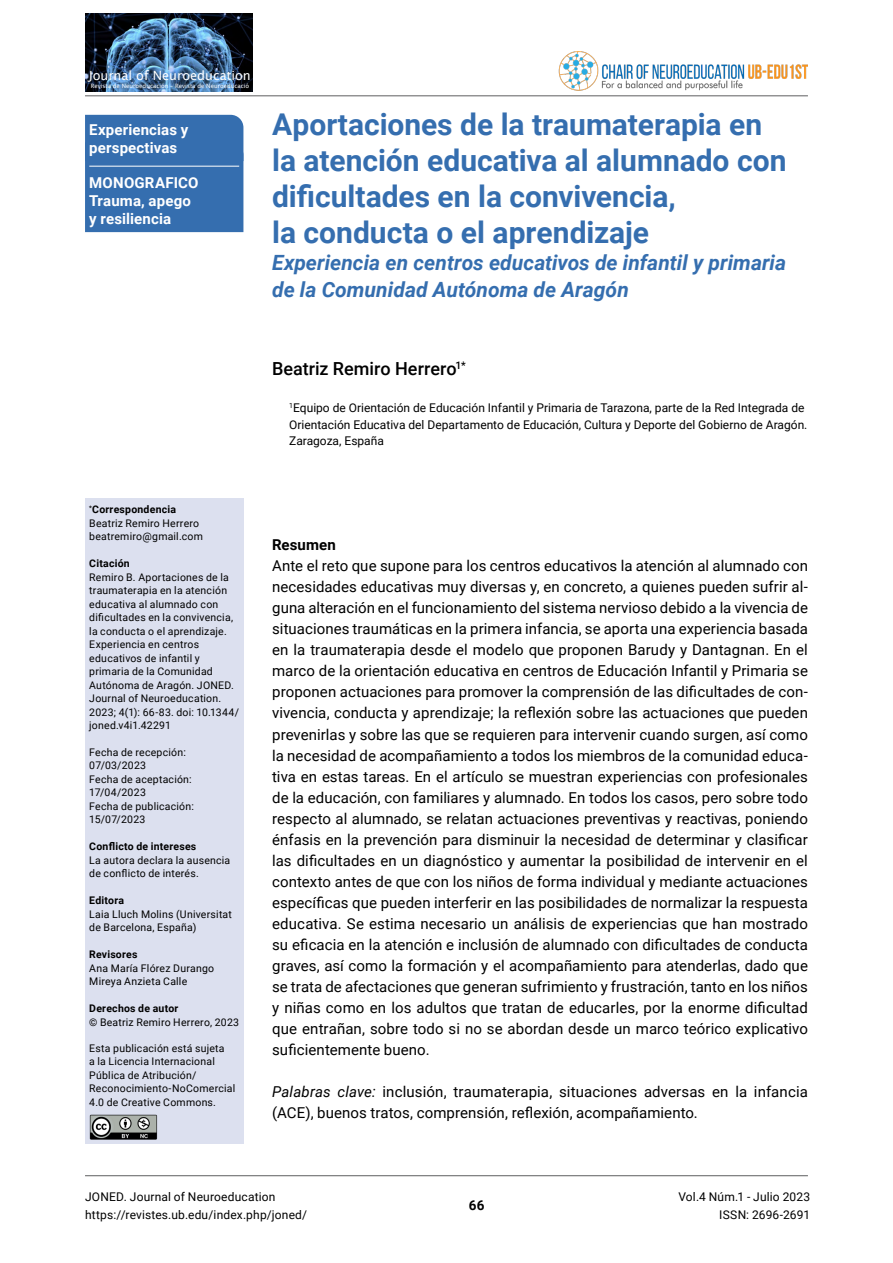
<style>
.page{position:relative;width:893px;height:1263px;background:#fff}
.page>*{position:absolute;margin:0;border:0;box-sizing:border-box;transform-origin:0 0}
.T1{font:700 30px/36px "Roboto";color:#356eaf}
.T1-SUBT{font:italic 700 21px/27px "Roboto";color:#356eaf}
.Autor{font:500 18px "Roboto";color:#000}
.RES{font:15px/21px "Roboto";letter-spacing:.005em;color:#000;text-align:justify}
.Categoria2{font:700 15px/18px "Roboto";letter-spacing:.01em;color:#fff}
.Categoria{font:700 15px/18px "Roboto";letter-spacing:.01em;color:#fff}
.RES-T{font:700 15px "Roboto";letter-spacing:.005em;color:#000}
.t1{font:700 13.5px "Roboto";color:#000}
.t2{font:12.75px "Lucida Sans";color:#fff}
.Autor-datos{font:12px/18px "Roboto";color:#000}
.DATOS{font:10.5px/13.5px "Roboto";letter-spacing:.02em;color:#000}
.DATOS-1{font:700 10.5px "Roboto";letter-spacing:.02em;color:#000}
.t3{font:6px "Lucida Sans";color:#fff}
.s1{font-style:italic}
</style>
<div class="page">
<hr style="left:85px;top:1175px;width:723px;height:1px;background:#707172">
<hr style="left:85px;top:95px;width:723px;height:1px;background:#707172">
<img style="left:85px;top:14px;width:167px;height:78px">
<img style="left:558px;top:52px;width:250px;height:39px">
<div style="left:85px;top:115px;width:158px;height:117px;background:#356eaf"></div>
<hr style="left:89px;top:166px;width:150px;height:1px;background:#fff">
<div style="left:85px;top:498px;width:158px;height:646px;background:#dce0ef"></div>
<img style="left:89px;top:1114px;width:68px;height:25px">
<p class="t2" style="left:89px;top:68px;width:164px">Journal of Neuroeducation</p>
<p class="t3" style="left:91px;top:83px;width:160px">Revista de Neuroeducación – Revista de Neuroeducació</p>
<p class="Categoria" style="left:89px;top:120px;width:101px">Experiencias y perspectivas</p>
<p class="Categoria2" style="left:89px;top:173px;width:111px">MONOGRAFICO<br>Trauma, apego y resiliencia</p>
<p class="T1" style="left:272px;top:105px;width:516px">Aportaciones de la traumaterapia en la atención educativa al alumnado con dificultades en la convivencia,<br>la conducta o el aprendizaje</p>
<p class="T1-SUBT" style="left:272px;top:248px;width:515px">Experiencia en centros educativos de infantil y primaria de la Comunidad Autónoma de Aragón</p>
<p class="DATOS-1" style="left:89px;top:502px;width:88px"><sup>*</sup>Correspondencia</p>
<p class="DATOS" style="left:89px;top:516px;width:111px">Beatriz Remiro Herrero</p>
<p class="DATOS" style="left:89px;top:529px;width:115px">beatremiro@gmail.com</p>
<p class="DATOS-1" style="left:89px;top:556px;width:42px">Citación</p>
<p class="DATOS" style="left:89px;top:570px;width:151px">Remiro B. Aportaciones de la traumaterapia en la atención educativa al alumnado con dificultades en la convivencia, la conducta o el aprendizaje.<br>Experiencia en centros educativos de infantil y primaria de la Comunidad<br>Autónoma de Aragón. JONED.<br>Journal of Neuroeducation.<br>2023; 4(1): 66-83. doi: 10.1344/ joned.v4i1.42291</p>
<p class="DATOS" style="left:89px;top:745px;width:98px">Fecha de recepción:<br>07/03/2023</p>
<p class="DATOS" style="left:89px;top:772px;width:104px">Fecha de aceptación:<br>17/04/2023</p>
<p class="DATOS" style="left:89px;top:799px;width:106px">Fecha de publicación:<br>15/07/2023</p>
<p class="DATOS-1" style="left:89px;top:839px;width:109px">Conflicto de intereses</p>
<p class="DATOS" style="left:89px;top:853px;width:143px">La autora declara la ausencia de conflicto de interés.</p>
<p class="DATOS-1" style="left:89px;top:893px;width:36px">Editora</p>
<p class="DATOS" style="left:89px;top:907px;width:144px">Laia Lluch Molins (Universitat de Barcelona, España)</p>
<p class="DATOS-1" style="left:89px;top:947px;width:50px">Revisores</p>
<p class="DATOS" style="left:89px;top:961px;width:126px">Ana María Flórez Durango</p>
<p class="DATOS" style="left:89px;top:974px;width:100px">Mireya Anzieta Calle</p>
<p class="DATOS-1" style="left:89px;top:1001px;width:91px">Derechos de autor</p>
<p class="DATOS" style="left:89px;top:1015px;width:151px">© Beatriz Remiro Herrero, 2023</p>
<p class="DATOS" style="left:89px;top:1041px;width:147px">Esta publicación está sujeta<br>a la Licencia Internacional<br>Pública de Atribución/<br>Reconocimiento-NoComercial<br>4.0 de Creative Commons.</p>
<p class="Autor" style="left:272px;top:356px;width:195px">Beatriz Remiro Herrero<sup>1*</sup></p>
<p class="Autor-datos" style="left:289px;top:399px;width:520px;line-height:16.5px"><sup>1</sup>Equipo de Orientación de Educación Infantil y Primaria de Tarazona, parte de la Red Integrada de<br>Orientación Educativa del Departamento de Educación, Cultura y Deporte del Gobierno de Aragón.<br>Zaragoza, España</p>
<p class="RES-T" style="left:272px;top:535px;width:65px">Resumen</p>
<p class="RES" style="left:272px;top:555px;width:537px">Ante el reto que supone para los centros educativos la atención al alumnado con necesidades educativas muy diversas y, en concreto, a quienes pueden sufrir al&shy;guna alteración en el funcionamiento del sistema nervioso debido a la vivencia de situaciones traumáticas en la primera infancia, se aporta una experiencia basada en la traumaterapia desde el modelo que proponen Barudy y Dantagnan. En el marco de la orientación educativa en centros de Educación Infantil y Primaria se proponen actuaciones para promover la comprensión de las dificultades de con&shy;vivencia, conducta y aprendizaje; la reflexión sobre las actuaciones que pueden prevenirlas y sobre las que se requieren para intervenir cuando surgen, así como la necesidad de acompañamiento a todos los miembros de la comunidad educa&shy;tiva en estas tareas. En el artículo se muestran experiencias con profesionales de la educación, con familiares y alumnado. En todos los casos, pero sobre todo respecto al alumnado, se relatan actuaciones preventivas y reactivas, poniendo énfasis en la prevención para disminuir la necesidad de determinar y clasificar las dificultades en un diagnóstico y aumentar la posibilidad de intervenir en el contexto antes de que con los niños de forma individual y mediante actuaciones específicas que pueden interferir en las posibilidades de normalizar la respuesta educativa. Se estima necesario un análisis de experiencias que han mostrado su eficacia en la atención e inclusión de alumnado con dificultades de conducta graves, así como la formación y el acompañamiento para atenderlas, dado que se trata de afectaciones que generan sufrimiento y frustración, tanto en los niños y niñas como en los adultos que tratan de educarles, por la enorme dificultad que entrañan, sobre todo si no se abordan desde un marco teórico explicativo suficientemente bueno.</p>
<p class="RES" style="left:272px;top:1080px;width:537px"><span class="s1">Palabras clave:</span> inclusión, traumaterapia, situaciones adversas en la infancia (ACE), buenos tratos, comprensión, reflexión, acompañamiento.</p>
<p class="Autor-datos" style="left:85px;top:1187px;width:224px">JONED. Journal of Neuroeducation https://revistes.ub.edu/index.php/joned/</p>
<p class="Autor-datos" style="left:679px;top:1187px;width:133px;text-align:right">Vol.4 Núm.1 - Julio 2023<br>ISSN: 2696-2691</p>
<p class="t1" style="left:469px;top:1196px;width:17px">66</p>
</div>
